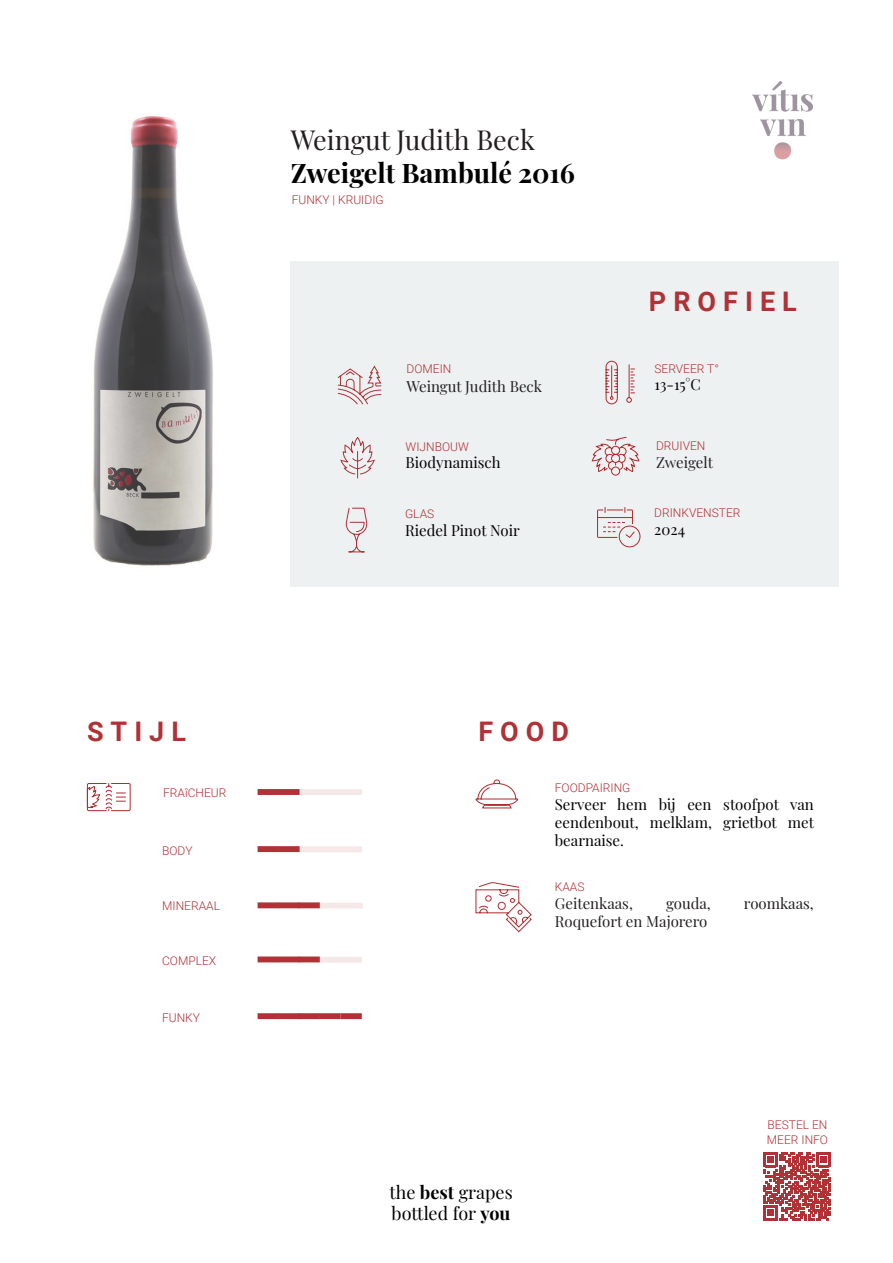
<style>
.page{position:relative;width:893px;height:1263px;background:#fff}
.page>*{position:absolute;margin:0;border:0;box-sizing:border-box;transform-origin:0 0}
.t1{font:700 27px "Playfair Display";color:#000001}
.t2{font:27px "Playfair Display";color:#231f20}
.t3{font:700 27px "Roboto";letter-spacing:.26em;color:#b03136}
.t4{font:18px/21.6px "Playfair Display";color:#000001}
.t5{font:15px/18px "Playfair Display";color:#000001;text-align:justify}
.t6{font:15px "Playfair Display";color:#231f20}
.t7{font:300 12px/14.4px "Roboto";color:#b03136}
.s1{font-weight:700}
</style>
<div class="page">
<img style="left:752px;top:81px;width:61px;height:79px">
<div style="left:290px;top:261px;width:549px;height:325px;background:#edf1f2"></div>
<img style="left:93px;top:114px;width:120px;height:452px">
<svg style="left:337px;top:365px;width:45px;height:40px"></svg>
<svg style="left:340px;top:437px;width:35px;height:42px"></svg>
<svg style="left:591px;top:437px;width:49px;height:39px"></svg>
<svg style="left:605px;top:360px;width:30px;height:45px"></svg>
<svg style="left:345px;top:507px;width:23px;height:46px"></svg>
<svg style="left:597px;top:507px;width:44px;height:41px"></svg>
<div style="left:258px;top:789px;width:104px;height:6px;background:#f6e8e8"></div>
<svg style="left:86px;top:783px;width:45px;height:28px"></svg>
<div style="left:258px;top:903px;width:105px;height:5px;background:#f6e8e8"></div>
<svg style="left:258px;top:957px;width:104px;height:6px"></svg>
<svg style="left:258px;top:789px;width:20px;height:6px"></svg>
<div style="left:258px;top:846px;width:104px;height:6px;background:#f6e8e8"></div>
<svg style="left:278px;top:789px;width:22px;height:6px"></svg>
<svg style="left:258px;top:846px;width:20px;height:6px"></svg>
<svg style="left:278px;top:846px;width:22px;height:6px"></svg>
<svg style="left:258px;top:902px;width:20px;height:6px"></svg>
<svg style="left:278px;top:902px;width:20px;height:6px"></svg>
<svg style="left:298px;top:902px;width:22px;height:6px"></svg>
<svg style="left:258px;top:1013px;width:20px;height:6px"></svg>
<svg style="left:278px;top:1013px;width:20px;height:6px"></svg>
<svg style="left:298px;top:1013px;width:21px;height:6px"></svg>
<svg style="left:319px;top:1013px;width:21px;height:6px"></svg>
<svg style="left:340px;top:1013px;width:22px;height:6px"></svg>
<svg style="left:258px;top:956px;width:20px;height:6px"></svg>
<svg style="left:278px;top:956px;width:20px;height:6px"></svg>
<svg style="left:298px;top:956px;width:22px;height:6px"></svg>
<svg style="left:475px;top:779px;width:44px;height:30px"></svg>
<svg style="left:475px;top:882px;width:57px;height:51px"></svg>
<svg style="left:763px;top:1153px;width:68px;height:67px"></svg>
<p class="t2" style="left:291px;top:119px;width:246px">Weingut Judith Beck</p>
<p class="t1" style="left:291px;top:151px;width:286px">Zweigelt Bambulé 2016</p>
<p class="t7" style="left:292px;top:192px;width:93px">FUNKY | KRUIDIG</p>
<p class="t7" style="left:407px;top:361px;width:46px">DOMEIN</p>
<p class="t3" style="left:649px;top:283px;width:149px">PROFIEL</p>
<p class="t7" style="left:654px;top:361px;width:66px">SERVEER T°</p>
<p class="t6" style="left:407px;top:374px;width:137px">Weingut Judith Beck</p>
<p class="t5" style="left:654px;top:375px;width:48px">13-15°C</p>
<p class="t7" style="left:406px;top:439px;width:65px">WIJNBOUW</p>
<p class="t5" style="left:406px;top:452px;width:97px">Biodynamisch</p>
<p class="t7" style="left:656px;top:438px;width:51px">DRUIVEN</p>
<p class="t6" style="left:656px;top:451px;width:59px">Zweigelt</p>
<p class="t7" style="left:405px;top:506px;width:31px">GLAS</p>
<p class="t7" style="left:654px;top:505px;width:88px">DRINKVENSTER</p>
<p class="t5" style="left:405px;top:520px;width:116px">Riedel Pinot Noir</p>
<p class="t5" style="left:654px;top:519px;width:32px">2024</p>
<p class="t3" style="left:87px;top:713px;width:100px">STIJL</p>
<p class="t3" style="left:478px;top:713px;width:92px">FOOD</p>
<p class="t7" style="left:163px;top:785px;width:65px">FRAîCHEUR</p>
<p class="t7" style="left:162px;top:842px;width:32px">BODY</p>
<p class="t7" style="left:162px;top:898px;width:59px">MINERAAL</p>
<p class="t7" style="left:162px;top:953px;width:56px">COMPLEX</p>
<p class="t7" style="left:162px;top:1010px;width:39px">FUNKY</p>
<p class="t7" style="left:555px;top:780px;width:77px">FOODPAIRING</p>
<p class="t5" style="left:555px;top:794px;width:261px">Serveer hem bij een stoofpot van eendenbout, melklam, grietbot met bearnaise.</p>
<p class="t7" style="left:555px;top:879px;width:31px">KAAS</p>
<p class="t6" style="left:555px;top:891px;width:80px">Geitenkaas,</p>
<p class="t6" style="left:666px;top:891px;width:46px">gouda,</p>
<p class="t6" style="left:744px;top:891px;width:71px">roomkaas,</p>
<p class="t6" style="left:555px;top:909px;width:154px">Roquefort en Majorero</p>
<p class="t4" style="left:389px;top:1180px;width:125px">the <span class="s1">best</span> grapes bottled for <span class="s1">you</span></p>
<p class="t7" style="left:767px;top:1117px;width:63px">BESTEL EN<br>MEER INFO</p>
</div>
